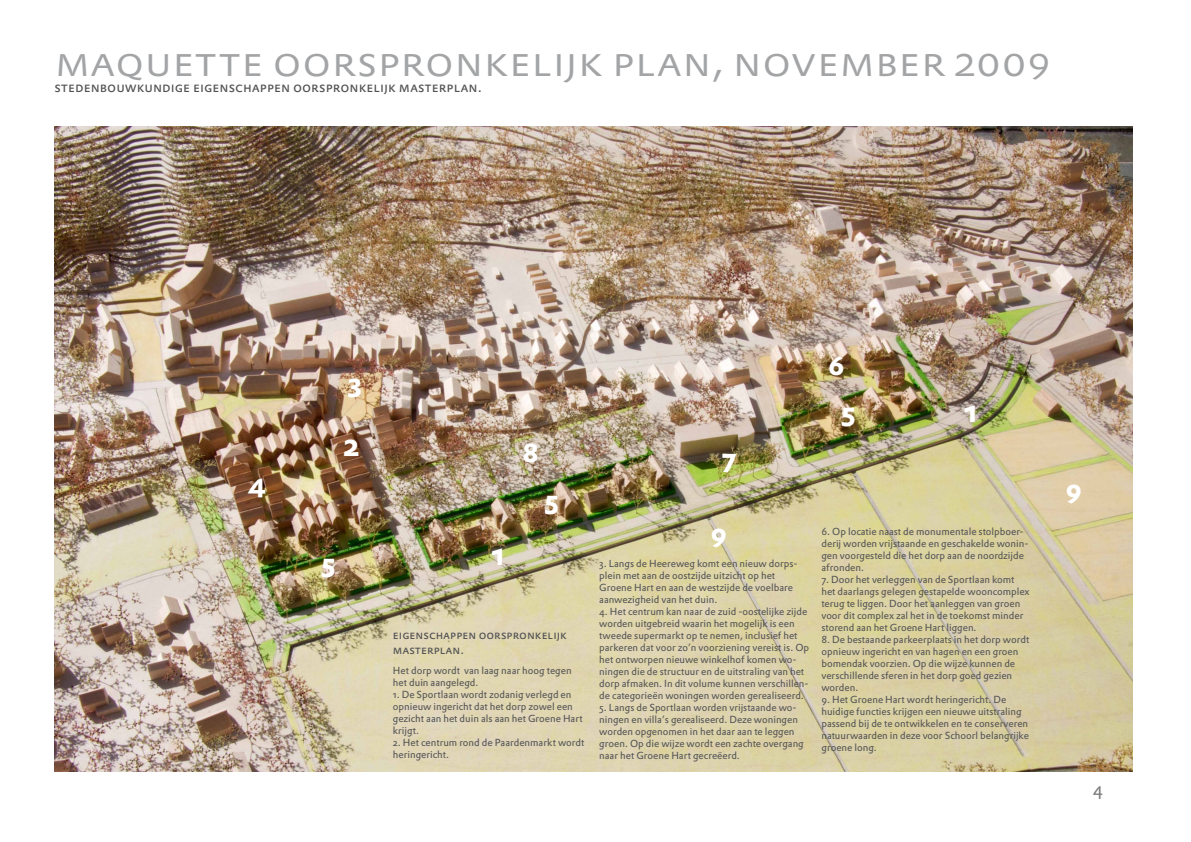
<style>
.page{position:relative;width:1191px;height:842px;background:#fff}
.page>*{position:absolute;margin:0;border:0;box-sizing:border-box;transform-origin:0 0}
.t1{font:300 42px "DTL Prokyon T Caps";letter-spacing:-.01em;color:#a3a4a6;scale:1.1 1}
.t2{font:700 30px "DTL Prokyon T Caps";color:#fff}
.t3{font:18px "DTL Prokyon ST";color:#77787a}
.t4{font:14px "DTL Prokyon T Caps";color:#505153}
.t5{font:12px/14.4px "DTL Prokyon T Caps";color:#505153}
.t6{font:10px/12px "DTL Prokyon ST";color:#535355}
</style>
<div class="page">
<img style="left:54px;top:127px;width:1078px;height:645px">
<h1 class="t1" style="left:54px;top:34px;width:907px">maquette oorspronkelijk plan, november 2009</h1>
<h3 class="t4" style="left:54px;top:78px;width:429px">stedenbouwkundige eigenschappen oorspronkelijk masterplan.</h3>
<h2 class="t2" style="left:248px;top:465px;width:20px">4</h2>
<h2 class="t2" style="left:348px;top:364px;width:16px">3</h2>
<h2 class="t2" style="left:343px;top:426px;width:18px">2</h2>
<h2 class="t2" style="left:321px;top:544px;width:16px">5</h2>
<h2 class="t2" style="left:522px;top:432px;width:18px">8</h2>
<h2 class="t2" style="left:492px;top:534px;width:15px">1</h2>
<h2 class="t2" style="left:544px;top:482px;width:16px">5</h2>
<p class="t5" style="left:393px;top:628px;width:175px">eigenschappen oorspronkelijk masterplan.</p>
<p class="t6" style="left:393px;top:664px;width:180px">Het dorp wordt van laag naar hoog tegen het duin aangelegd.</p>
<p class="t6" style="left:393px;top:688px;width:191px">1. De Sportlaan wordt zodanig verlegd en opnieuw ingericht dat het dorp zowel een gezicht aan het duin als aan het Groene Hart krijgt.</p>
<p class="t6" style="left:393px;top:736px;width:193px">2. Het centrum rond de Paardenmarkt wordt heringericht.</p>
<h2 class="t2" style="left:721px;top:440px;width:17px">7</h2>
<h2 class="t2" style="left:828px;top:344px;width:18px">6</h2>
<h2 class="t2" style="left:841px;top:394px;width:16px">5</h2>
<h2 class="t2" style="left:965px;top:392px;width:15px">1</h2>
<h2 class="t2" style="left:710px;top:514px;width:18px">9</h2>
<p class="t6" style="left:599px;top:557px;width:200px">3. Langs de Heereweg komt een nieuw dorps&shy;plein met aan de oostzijde uitzicht op het Groene Hart en aan de westzijde de voelbare aanwezigheid van het duin.</p>
<p class="t6" style="left:599px;top:605px;width:211px">4. Het centrum kan naar de zuid -oostelijke zijde worden uitgebreid waarin het mogelijk is een tweede supermarkt op te nemen, inclusief het parkeren dat voor zo’n voorziening vereist is. Op het ontworpen nieuwe winkelhof komen wo&shy;ningen die de structuur en de uitstraling van het dorp afmaken. In dit volume kunnen verschillen&shy;de categorieën woningen worden gerealiseerd.</p>
<p class="t6" style="left:599px;top:701px;width:206px">5. Langs de Sportlaan worden vrijstaande wo&shy;ningen en villa’s gerealiseerd. Deze woningen worden opgenomen in het daar aan te leggen groen. Op die wijze wordt een zachte overgang naar het Groene Hart gecreëerd.</p>
<p class="t6" style="left:821px;top:525px;width:209px">6. Op locatie naast de monumentale stolpboer&shy;derij worden vrijstaande en geschakelde wonin&shy;gen voorgesteld die het dorp aan de noordzijde afronden.</p>
<p class="t6" style="left:821px;top:573px;width:210px">7. Door het verleggen van de Sportlaan komt het daarlangs gelegen gestapelde wooncomplex terug te liggen. Door het aanleggen van groen voor dit complex zal het in de toekomst minder storend aan het Groene Hart liggen.</p>
<p class="t6" style="left:821px;top:633px;width:209px">8. De bestaande parkeerplaats in het dorp wordt opnieuw ingericht en van hagen en een groen bomendak voorzien. Op die wijze kunnen de verschillende sferen in het dorp goed gezien worden.</p>
<p class="t6" style="left:821px;top:693px;width:209px">9. Het Groene Hart wordt heringericht. De huidige functies krijgen een nieuwe uitstraling passend bij de te ontwikkelen en te conserveren natuurwaarden in deze voor Schoorl belangrijke groene long.</p>
<h2 class="t2" style="left:1065px;top:470px;width:18px">9</h2>
<h3 class="t3" style="left:1093px;top:777px;width:12px">4</h3>
</div>
